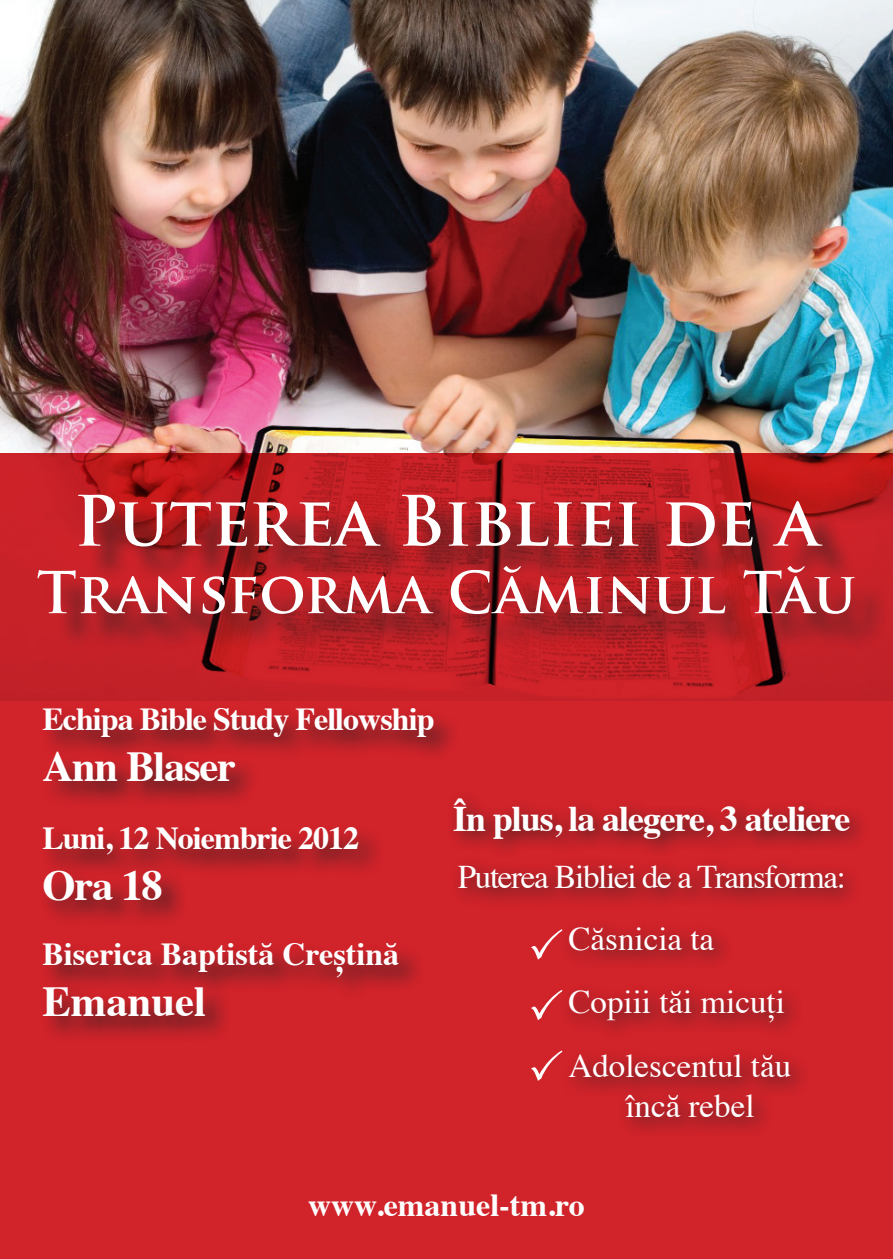
<style>
.page{position:relative;width:893px;height:1259px;background:#fff}
.page>*{position:absolute;margin:0;border:0;box-sizing:border-box;transform-origin:0 0}
.t1{font:700 67.5px "Trajan Pro";color:#fff}
.t2{font:700 56.4px "Trajan Pro";color:#fff}
.t3{font:700 42.6px "Times";letter-spacing:-.03em;color:#fff}
.t4{font:700 42.6px "Times";color:#fff}
.t5{font:700 36px "Times";letter-spacing:-.03em;color:#fff}
.t6{font:33px/63.6px "Times";color:#fff}
.t7{font:33px "Times";letter-spacing:-.04em;color:#fff}
.t8{font:700 32.1px "Times";letter-spacing:-.03em;color:#fff}
.t9{font:700 32.1px "Times";color:#fff}
</style>
<div class="page">
<img style="left:0;top:0;width:893px;height:453px">
<div style="left:0;top:453px;width:893px;height:806px;background:#d1232a"></div>
<div style="left:44px;top:499px;width:844px;height:152px;background:#231f20;opacity:.75"></div>
<div style="left:40px;top:706px;width:420px;height:338px;background:#231f20;opacity:.75"></div>
<div style="left:560px;top:917px;width:252px;height:222px;background:#231f20;opacity:.75"></div>
<div style="left:445px;top:789px;width:426px;height:70px;background:#231f20;opacity:.75"></div>
<svg style="left:531px;top:929px;width:31px;height:30px"></svg>
<svg style="left:531px;top:989px;width:31px;height:31px"></svg>
<svg style="left:531px;top:1050px;width:31px;height:31px"></svg>
<div style="left:451px;top:855px;width:413px;height:54px;background:#231f20;opacity:.75"></div>
<h1 class="t1" style="left:74px;top:479px;width:747px">Puterea Bibliei de a</h1>
<h2 class="t2" style="left:37px;top:557px;width:821px">Transforma Căminul Tău</h2>
<p class="t8" style="left:43px;top:688px;width:393px">Echipa Bible Study Fellowship</p>
<p class="t3" style="left:43px;top:726px;width:195px">Ann Blaser</p>
<p class="t8" style="left:43px;top:807px;width:318px">Luni, 12 Noiembrie 2012</p>
<p class="t3" style="left:43px;top:845px;width:122px">Ora 18</p>
<p class="t9" style="left:43px;top:923px;width:358px">Biserica Baptistă Creștină</p>
<p class="t4" style="left:43px;top:961px;width:165px">Emanuel</p>
<p class="t5" style="left:453px;top:784px;width:399px">În plus, la alegere, 3 ateliere</p>
<p class="t7" style="left:458px;top:845px;width:390px">Puterea Bibliei de a Transforma:</p>
<p class="t6" style="left:568px;top:904px;width:224px">Căsnicia ta<br>Copiii tăi micuți<br>Adolescentul tău</p>
<p class="t6" style="left:625px;top:1070px;width:131px">încă rebel</p>
<p class="t9" style="left:308px;top:1174px;width:278px">www.emanuel-tm.ro</p>
</div>
